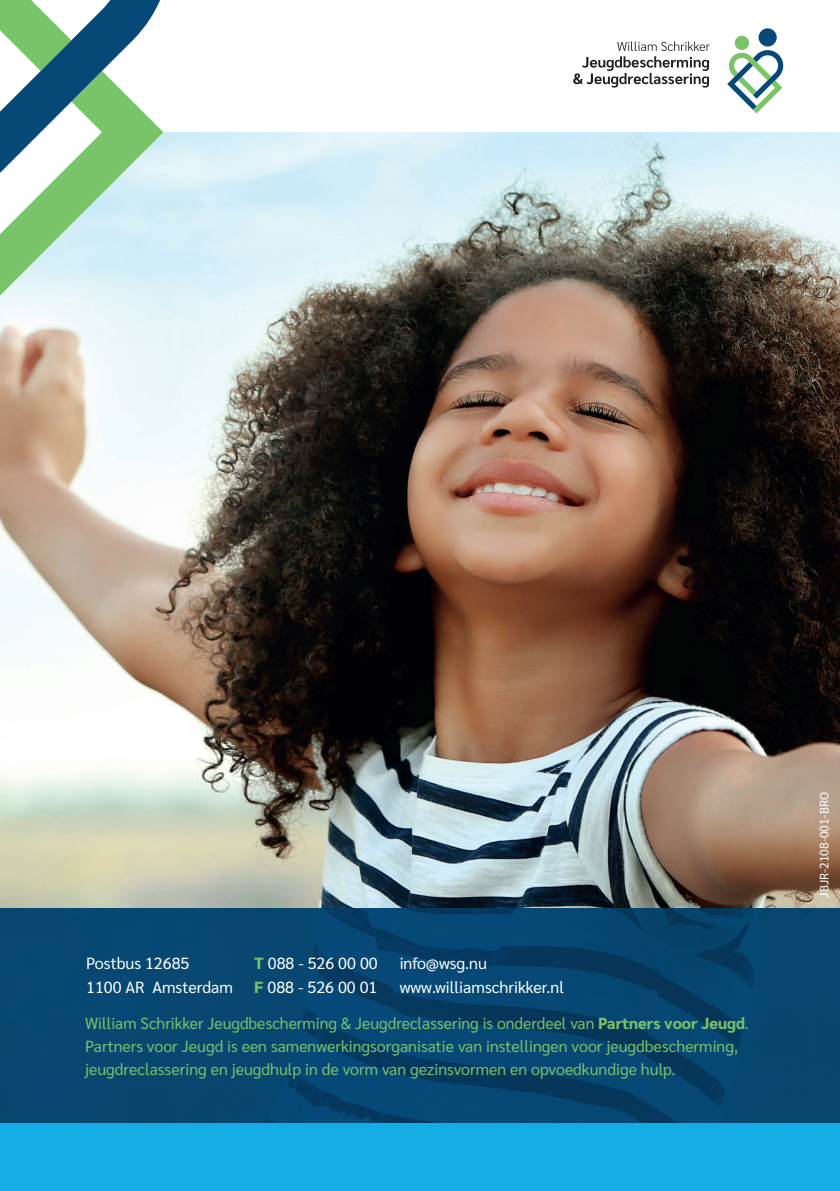
<style>
.page{position:relative;width:840px;height:1191px;background:#fff}
.page>*{position:absolute;margin:0;border:0;box-sizing:border-box;transform-origin:0 0}
.t1{font:16.2px/23.2px "Sarabun";color:#fff}
.t2{font:16px/23px "Sarabun";color:#79c368}
.t3{font:12px "Sarabun";color:#fff}
.s1{font-weight:800;color:#79c368}
.s2{font-weight:800}
</style>
<div class="page">
<img style="left:0;top:132px;width:839px;height:990px">
<div style="left:0;top:1123px;width:839px;height:68px;background:#13ace3"></div>
<svg style="left:573px;top:41px;width:136px;height:47px"></svg>
<svg style="left:727px;top:28px;width:55px;height:85px"></svg>
<svg style="left:0;top:316px;width:163px;height:31px;fill:#eaf6f8"></svg>
<svg style="left:0;top:0;width:171px;height:316px"></svg>
<hr style="left:0;top:1122px;width:839px;height:1px;background:#064978">
<p class="t1" style="left:86px;top:952px;width:148px">Postbus 12685<br>1100 AR Amsterdam</p>
<p class="t1" style="left:254px;top:952px;width:125px"><span class="s1">T</span> 088 - 526 00 00<br><span class="s1">F</span> 088 - 526 00 01</p>
<p class="t1" style="left:399px;top:952px;width:166px">info@wsg.nu www.williamschrikker.nl</p>
<p class="t2" style="left:85px;top:1012px;width:665px">William Schrikker Jeugdbescherming &amp; Jeugdreclassering is onderdeel van <span class="s2">Partners voor Jeugd</span>.<br>Partners voor Jeugd is een samenwerkings organisatie van instellingen voor jeugdbescherming, jeugdreclassering en jeugdhulp in de vorm van gezinsvormen en opvoedkundige hulp.</p>
<p class="t3" style="left:817px;top:897px;width:107px;rotate:-90deg">JBJR-2108-001-BRO</p>
</div>
